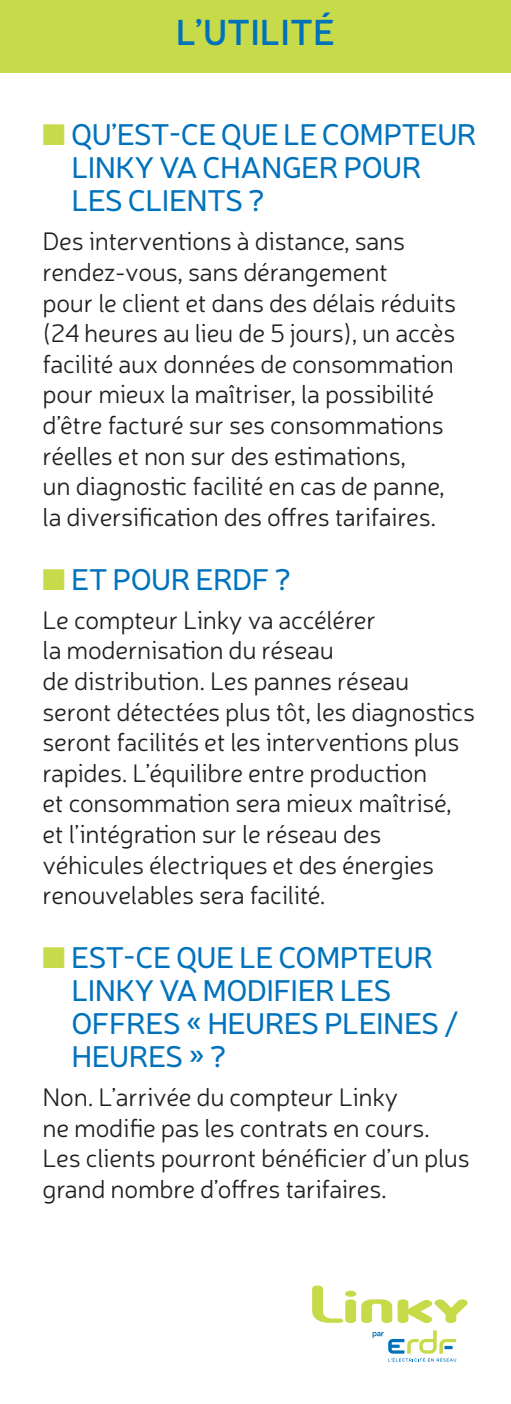
<style>
.page{position:relative;width:511px;height:1404px;background:#fff}
.page>*{position:absolute;margin:0;border:0;box-sizing:border-box;transform-origin:0 0}
.t1{font:600 36px "Neris";color:#0072bc}
.t2{font:30px/33px "Neris";letter-spacing:-.02em;color:#0072bc}
.t3{font:300 25.5px/30.6px "Neris";letter-spacing:-.01em;color:#231f20}
.s1{color:#c7da49}
</style>
<div class="page">
<div style="left:0;top:0;width:510px;height:72px;background:#c7da49"></div>
<svg style="left:312px;top:1285px;width:155px;height:37px"></svg>
<div style="left:345px;top:1290px;width:11px;height:6px;background:#c7da49;border-radius:50%"></div>
<svg style="left:372px;top:1330px;width:83px;height:31px"></svg>
<p class="t1" style="left:176px;top:8px;width:160px">L’UTILITÉ</p>
<p class="t2" style="left:71px;top:117px;width:406px;text-indent:-29px"><span class="s1">■</span> QU’EST-CE QUE LE COMPTEUR<br>LINKY VA CHANGER POUR<br>LES CLIENTS ?</p>
<p class="t3" style="left:43px;top:225px;width:414px">Des interventions à distance, sans rendez-vous, sans dérangement<br>pour le client et dans des délais réduits (24 heures au lieu de 5 jours), un accès facilité aux données de consommation pour mieux la maîtriser, la possibilité d’être facturé sur ses consommations réelles et non sur des estimations,<br>un diagnostic facilité en cas de panne, la diversification des offres tarifaires.</p>
<p class="t2" style="left:43px;top:561px;width:250px"><span class="s1">■</span> ET POUR ERDF ?</p>
<p class="t3" style="left:43px;top:603px;width:433px">Le compteur Linky va accélérer<br>la modernisation du réseau<br>de distribution. Les pannes réseau seront détectées plus tôt, les diagnostics seront facilités et les interventions plus rapides. L’équilibre entre production<br>et consommation sera mieux maîtrisé, et l’intégration sur le réseau des véhicules électriques et des énergies renouvelables sera facilité.</p>
<p class="t2" style="left:71px;top:939px;width:388px;text-indent:-29px"><span class="s1">■</span> EST-CE QUE LE COMPTEUR<br>LINKY VA MODIFIER LES<br>OFFRES « HEURES PLEINES /<br>HEURES » ?</p>
<p class="t3" style="left:43px;top:1080px;width:428px">Non. L’arrivée du compteur Linky<br>ne modifie pas les contrats en cours.<br>Les clients pourront bénéficier d’un plus grand nombre d’offres tarifaires.</p>
</div>
